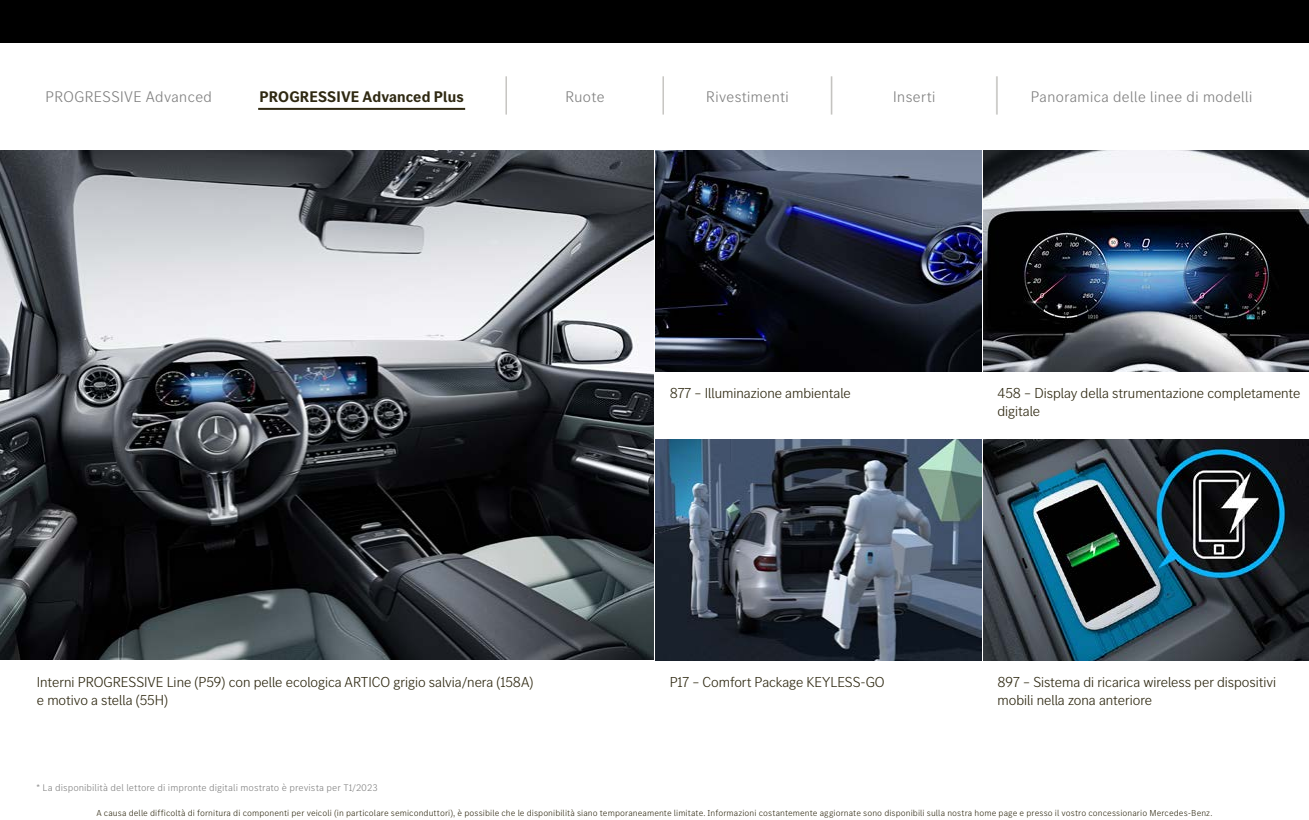
<style>
.page{position:relative;width:1309px;height:820px;background:#fff}
.page>*{position:absolute;margin:0;border:0;box-sizing:border-box;transform-origin:0 0}
.t1{font:300 45.6px "MB Corpo S Title";color:#bdbcb8;scale:.53 1}
.t2{font:300 16px "MB Corpo S Title";letter-spacing:.03em;color:#808080}
.t3{font:700 16px "MB Corpo S Title";letter-spacing:.01em;color:#2f2912}
.t4{font:300 15px/18px "MB Corpo S Title";color:#2f2912}
.t5{font:300 10px "MB Corpo S Text";letter-spacing:.005em;color:#808080}
.t6{font:300 9px "MB Corpo S Text";letter-spacing:.01em;color:#2f2912}
</style>
<div class="page">
<div style="left:0;top:0;width:1309px;height:42px;background:#000"></div>
<hr style="left:258px;top:108px;width:207px;height:2px;background:#2f2912">
<img style="left:0;top:150px;width:654px;height:510px">
<img style="left:983px;top:150px;width:326px;height:221px">
<img style="left:656px;top:150px;width:325px;height:221px">
<img style="left:656px;top:439px;width:325px;height:221px">
<img style="left:983px;top:439px;width:326px;height:221px">
<p class="t2" style="left:46px;top:87px;width:168px">PROGRESSIVE Advanced</p>
<p class="t3" style="left:260px;top:86px;width:206px">PROGRESSIVE Advanced Plus</p>
<h1 class="t1" style="left:504px;top:66px;width:11px">|</h1>
<p class="t2" style="left:565px;top:87px;width:41px">Ruote</p>
<h1 class="t1" style="left:661px;top:66px;width:11px">|</h1>
<p class="t2" style="left:706px;top:87px;width:84px">Rivestimenti</p>
<h1 class="t1" style="left:829px;top:66px;width:11px">|</h1>
<p class="t2" style="left:893px;top:87px;width:44px">Inserti</p>
<h1 class="t1" style="left:994px;top:66px;width:11px">|</h1>
<p class="t2" style="left:1031px;top:87px;width:223px">Panoramica delle linee di modelli</p>
<p class="t4" style="left:670px;top:383px;width:183px">877 – Illuminazione ambientale</p>
<p class="t4" style="left:37px;top:672px;width:498px">Interni PROGRESSIVE Line (P59) con pelle ecologica ARTICO grigio salvia/nera (158A) e motivo a stella (55H)</p>
<p class="t4" style="left:670px;top:672px;width:217px">P17 – Comfort Package KEYLESS-GO</p>
<p class="t4" style="left:997px;top:383px;width:304px">458 – Display della strumentazione completamente digitale</p>
<p class="t4" style="left:997px;top:672px;width:280px">897 – Sistema di ricarica wireless per dispositivi mobili nella zona anteriore</p>
<p class="t5" style="left:36px;top:781px;width:343px">* La disponibilità del lettore di impronte digitali mostrato è prevista per T1/2023</p>
<p class="t6" style="left:96px;top:807px;width:1117px">A causa delle difficoltà di fornitura di componenti per veicoli (in particolare semiconduttori), è possibile che le disponibilità siano temporaneamente limitate. Informazioni costantemente aggiornate sono disponibili sulla nostra home page e presso il vostro concessionario Mercedes-Benz.</p>
</div>
